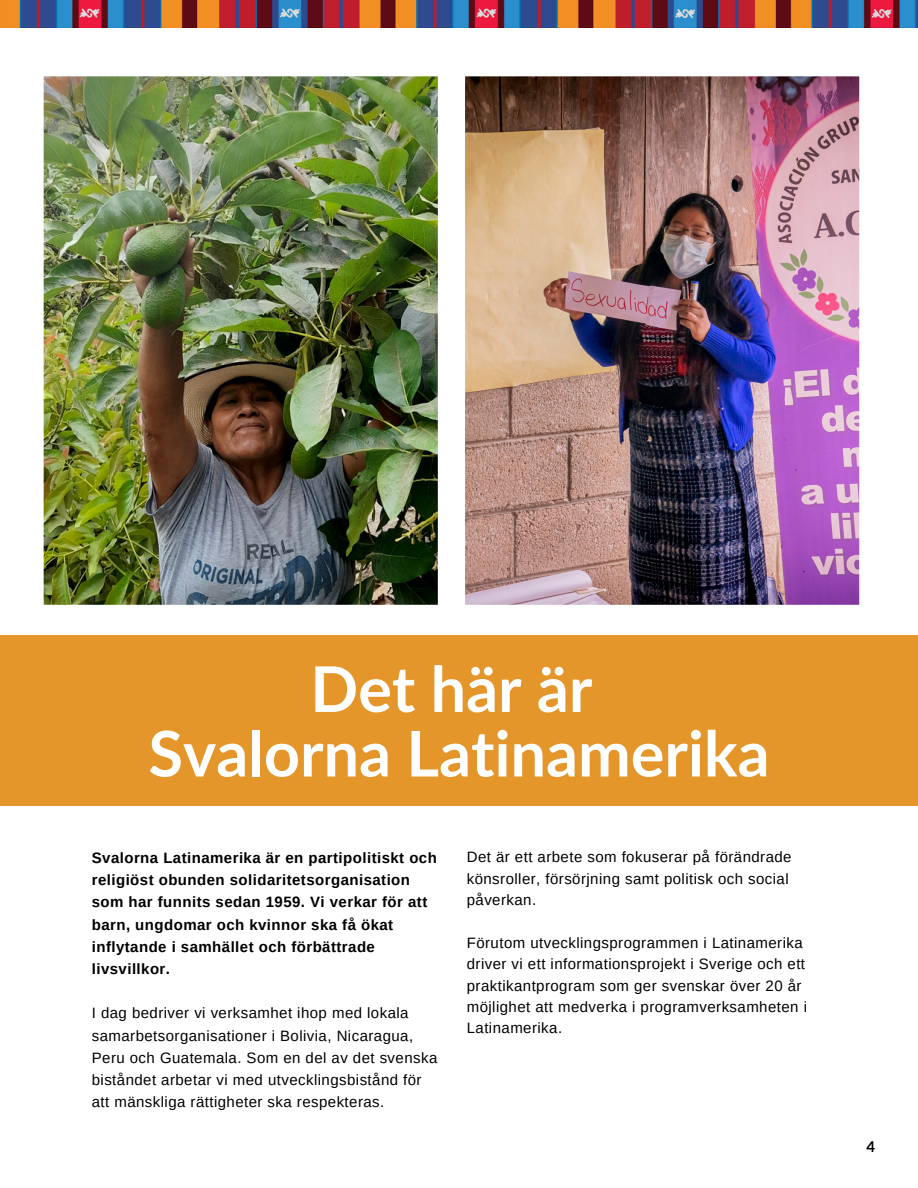
<style>
.page{position:relative;width:918px;height:1188px;background:#fff}
.page>*{position:absolute;margin:0;border:0;box-sizing:border-box;transform-origin:0 0}
.t1{font:700 63px/64.5px "Lato";color:#fff;text-align:center}
.t2{font:15px/21.3px "Arimo";letter-spacing:.03em;color:#000}
.t3{font:700 15px/22.2px "Arimo";letter-spacing:.03em;color:#000}
.t4{font:700 15px "Lato";color:#000}
</style>
<div class="page">
<div style="left:0;top:635px;width:918px;height:171px;background:#e4962a"></div>
<img style="left:43px;top:76px;width:395px;height:529px">
<img style="left:465px;top:76px;width:395px;height:529px">
<img style="left:0;top:0;width:918px;height:28px">
<h1 class="t1" style="left:148px;top:655px;width:623px">Det här är<br>Svalorna Latinamerika</h1>
<p class="t3" style="left:92px;top:847px;width:347px">Svalorna Latinamerika är en partipolitiskt och religiöst obunden solidaritetsorganisation som har funnits sedan 1959. Vi verkar för att barn, ungdomar och kvinnor ska få ökat inflytande i samhället och förbättrade livsvillkor.</p>
<p class="t2" style="left:92px;top:1002px;width:347px;line-height:22.2px">I dag bedriver vi verksamhet ihop med lokala samarbetsorganisationer i Bolivia, Nicaragua, Peru och Guatemala. Som en del av det svenska biståndet arbetar vi med utvecklingsbistånd för att mänskliga rättigheter ska respekteras.</p>
<p class="t2" style="left:467px;top:846px;width:326px">Det är ett arbete som fokuserar på förändrade könsroller, försörjning samt politisk och social påverkan.</p>
<p class="t2" style="left:467px;top:932px;width:342px">Förutom utvecklingsprogrammen i Latinamerika driver vi ett informationsprojekt i Sverige och ett praktikantprogram som ger svenskar över 20 år möjlighet att medverka i programverksamheten i Latinamerika.</p>
<p class="t4" style="left:866px;top:1137px;width:10px">4</p>
</div>
